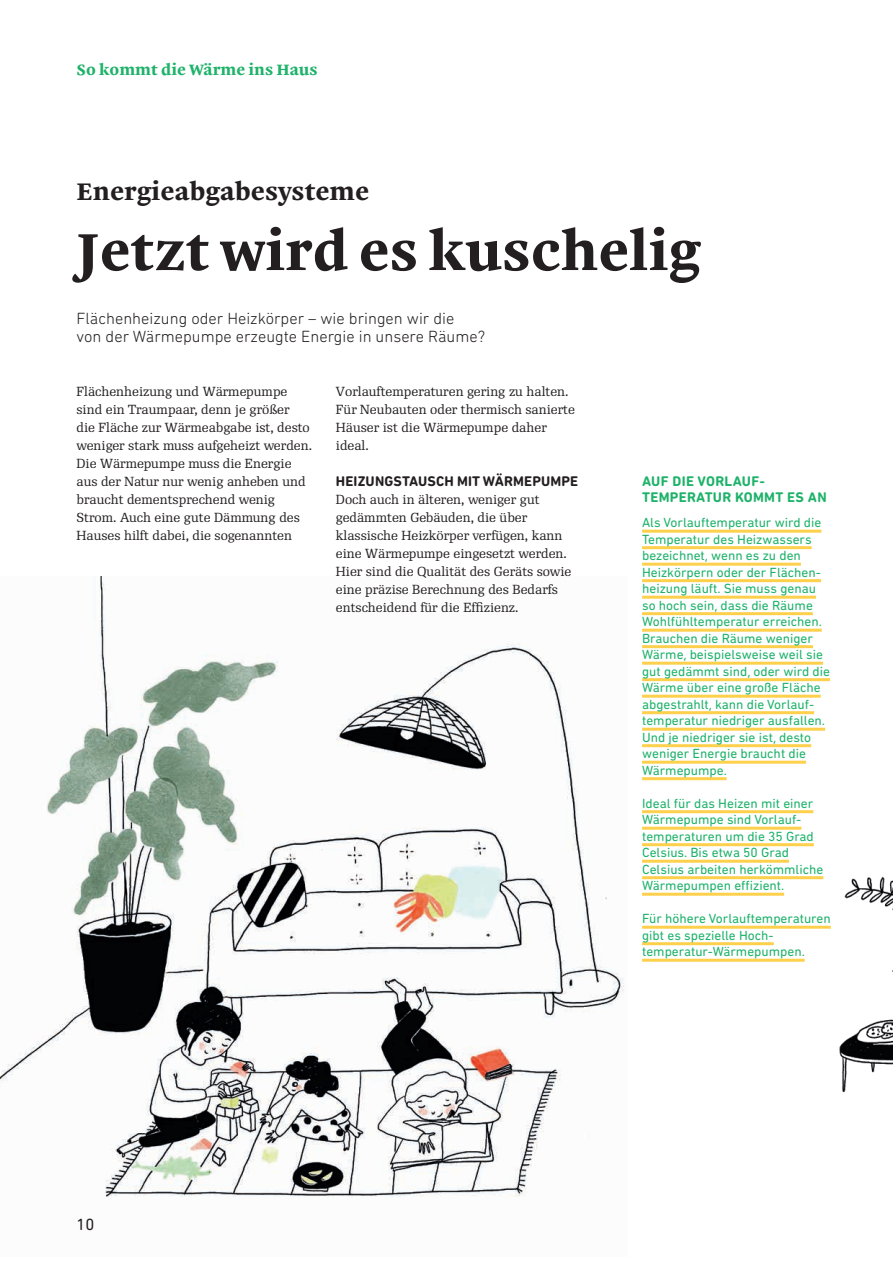
<style>
.page{position:relative;width:893px;height:1263px;background:#fff}
.page>*{position:absolute;margin:0;border:0;box-sizing:border-box;transform-origin:0 0}
.t1{font:700 52.5px "Malabar LTW02";color:#231f20}
.t2{font:700 24px "Malabar LTW02";color:#231f20}
.t3{font:300 16.5px/18px "DIN Next Rounded LT Pro";color:#231f20}
.t4{font:16.5px "DIN Next Rounded LT Pro";color:#231f20}
.t5{font:700 15px "Malabar LTW02";color:#1eb26a}
.t6{font:700 14.25px/16.5px "DIN Next Rounded LT Pro";letter-spacing:.02em;color:#1eb26a}
.t7{font:700 14.25px "DIN Next Rounded LT Pro";letter-spacing:.01em;color:#231f20}
.t8{font:13.5px/16.5px "DIN Next Rounded LT Pro";color:#1eb26a}
.t9{font:12.75px/18px "Re Public";color:#231f20}
</style>
<div class="page">
<img style="left:764px;top:529px;width:129px;height:564px">
<img style="left:0;top:576px;width:624px;height:621px">
<hr style="left:642px;top:530px;width:179px;height:3px;background:#fed04c">
<hr style="left:642px;top:546px;width:170px;height:3px;background:#fed04c">
<hr style="left:642px;top:563px;width:159px;height:3px;background:#fed04c">
<hr style="left:642px;top:579px;width:179px;height:3px;background:#fed04c">
<hr style="left:642px;top:596px;width:174px;height:3px;background:#fed04c">
<hr style="left:642px;top:612px;width:171px;height:3px;background:#fed04c">
<hr style="left:642px;top:629px;width:180px;height:3px;background:#fed04c">
<hr style="left:642px;top:645px;width:171px;height:3px;background:#fed04c">
<hr style="left:642px;top:662px;width:181px;height:3px;background:#fed04c">
<hr style="left:642px;top:678px;width:188px;height:3px;background:#fed04c">
<hr style="left:642px;top:695px;width:179px;height:3px;background:#fed04c">
<hr style="left:642px;top:711px;width:172px;height:3px;background:#fed04c">
<hr style="left:642px;top:728px;width:183px;height:3px;background:#fed04c">
<hr style="left:642px;top:744px;width:169px;height:3px;background:#fed04c">
<hr style="left:642px;top:761px;width:164px;height:3px;background:#fed04c">
<hr style="left:642px;top:777px;width:85px;height:3px;background:#fed04c">
<hr style="left:642px;top:810px;width:171px;height:3px;background:#fed04c">
<hr style="left:642px;top:827px;width:159px;height:3px;background:#fed04c">
<hr style="left:642px;top:843px;width:172px;height:3px;background:#fed04c">
<hr style="left:642px;top:860px;width:147px;height:3px;background:#fed04c">
<hr style="left:642px;top:876px;width:181px;height:3px;background:#fed04c">
<hr style="left:642px;top:893px;width:142px;height:3px;background:#fed04c">
<hr style="left:642px;top:926px;width:189px;height:3px;background:#fed04c">
<hr style="left:642px;top:942px;width:132px;height:3px;background:#fed04c">
<hr style="left:642px;top:959px;width:163px;height:3px;background:#fed04c">
<p class="t5" style="left:77px;top:59px;width:243px">So kommt die Wärme ins Haus</p>
<h2 class="t2" style="left:77px;top:175px;width:294px">Energieabgabesysteme</h2>
<h1 class="t1" style="left:77px;top:214px;width:625px">Jetzt wird es kuschelig</h1>
<p class="t3" style="left:77px;top:309px;width:410px">Flächenheizung oder Heizkörper – wie bringen wir die<br>von der Wärmepumpe erzeugte Energie in unsere Räume?</p>
<p class="t9" style="left:77px;top:382px;width:237px">Flächenheizung und Wärmepumpe sind ein Traumpaar, denn je größer<br>die Fläche zur Wärmeabgabe ist, desto weniger stark muss aufgeheizt werden.<br>Die Wärmepumpe muss die Energie aus der Natur nur wenig anheben und braucht dementsprechend wenig Strom. Auch eine gute Dämmung des Hauses hilft dabei, die sogenannten</p>
<p class="t9" style="left:336px;top:382px;width:240px">Vorlauftemperaturen gering zu halten.<br>Für Neubauten oder thermisch sanierte<br>Häuser ist die Wärmepumpe daher ideal.</p>
<p class="t7" style="left:336px;top:473px;width:244px">HEIZUNGSTAUSCH MIT WÄRMEPUMPE</p>
<p class="t9" style="left:336px;top:490px;width:237px">Doch auch in älteren, weniger gut gedämmten Gebäuden, die über klassische Heizkörper verfügen, kann eine Wärmepumpe eingesetzt werden.<br>Hier sind die Qualität des Geräts sowie eine präzise Berechnung des Bedarfs entscheidend für die Effizienz.</p>
<p class="t6" style="left:642px;top:473px;width:186px">AUF DIE VORLAUF-<br>TEMPERATUR KOMMT ES AN</p>
<p class="t8" style="left:642px;top:514px;width:189px">Als Vorlauftemperatur wird die<br>Temperatur des Heizwassers bezeichnet, wenn es zu den<br>Heizkörpern oder der Flächen&shy;heizung läuft. Sie muss genau so hoch sein, dass die Räume<br>Wohlfühltemperatur erreichen.<br>Brauchen die Räume weniger<br>Wärme, beispielsweise weil sie gut gedämmt sind, oder wird die<br>Wärme über eine große Fläche abgestrahlt, kann die Vorlauf&shy;temperatur niedriger ausfallen.<br>Und je niedriger sie ist, desto weniger Energie braucht die<br>Wärmepumpe.</p>
<p class="t8" style="left:642px;top:795px;width:183px">Ideal für das Heizen mit einer<br>Wärmepumpe sind Vorlauf&shy;temperaturen um die 35 Grad<br>Celsius. Bis etwa 50 Grad<br>Celsius arbeiten herkömmliche<br>Wärmepumpen effizient.</p>
<p class="t8" style="left:642px;top:910px;width:190px">Für höhere Vorlauftemperaturen gibt es spezielle Hoch&shy;temperatur-Wärmepumpen.</p>
<p class="t4" style="left:77px;top:1215px;width:19px">10</p>
</div>
